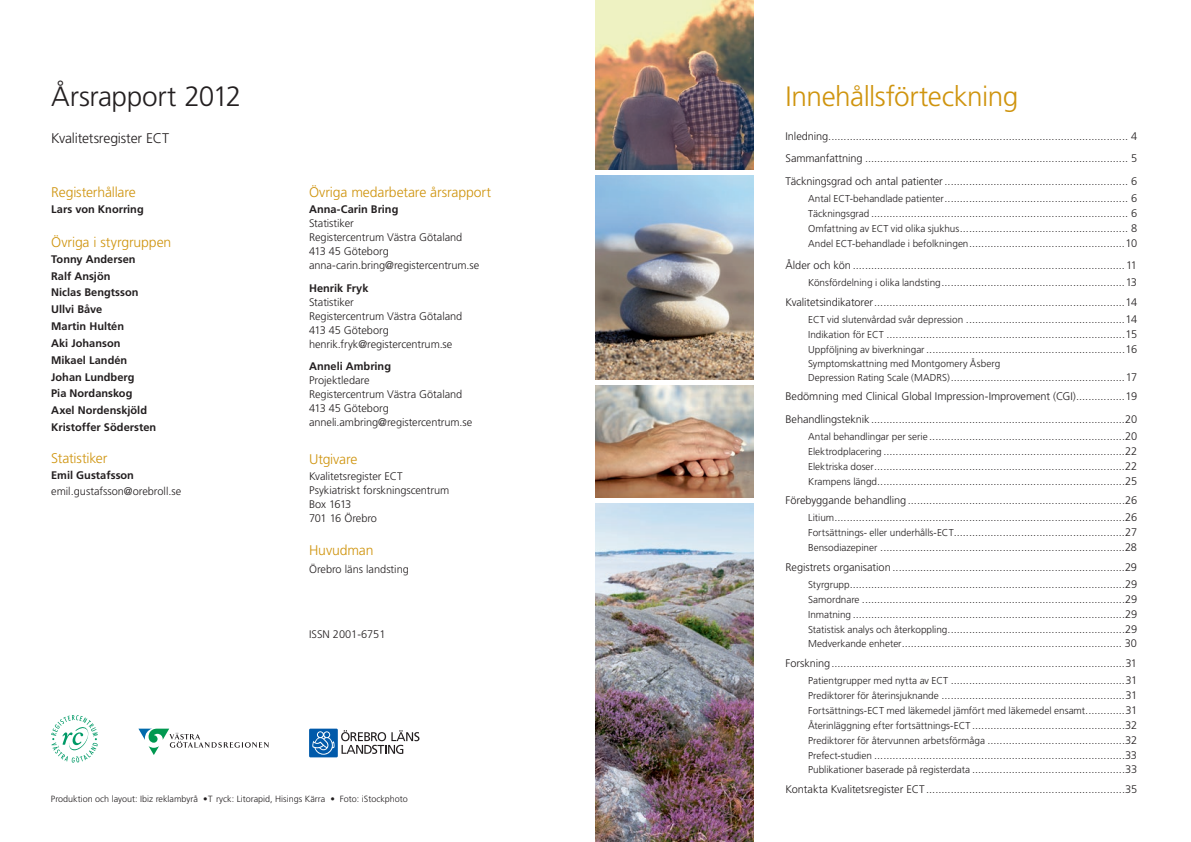
<style>
.page{position:relative;width:1191px;height:842px;background:#fff}
.page>*{position:absolute;margin:0;border:0;box-sizing:border-box;transform-origin:0 0}
.t1{font:300 28px "Frutiger LT Std";letter-spacing:-.02em;color:#cf940e}
.t2{font:300 28px "Frutiger LT Std";letter-spacing:-.015em;color:#231f20}
.t3{font:300 14px "Frutiger LT Std";letter-spacing:-.01em;color:#cf940e}
.t4{font:300 14px "Frutiger LT Std";letter-spacing:-.015em;color:#231f20}
.t5{font:300 11px/14.9px "Frutiger LT Std";letter-spacing:-.01em;color:#231f20;text-align:right}
.t6{font:700 11px/16.8px "Frutiger LT Std";color:#231f20}
.t7{font:300 10px "Frutiger LT Std";color:#231f20}
.t8{font:300 9px "Frutiger LT Std";color:#231f20}
.s1{font-size:10px}
.s2{font-size:11px}
</style>
<div class="page">
<svg style="left:51px;top:715px;width:47px;height:48px"></svg>
<svg style="left:138px;top:729px;width:131px;height:26px"></svg>
<svg style="left:309px;top:729px;width:110px;height:28px"></svg>
<img style="left:595px;top:0;width:159px;height:170px">
<img style="left:595px;top:385px;width:159px;height:113px">
<img style="left:595px;top:175px;width:159px;height:205px">
<img style="left:595px;top:503px;width:159px;height:339px">
<h1 class="t2" style="left:51px;top:81px;width:192px">Årsrapport 2012</h1>
<p class="t4" style="left:51px;top:130px;width:119px">Kvalitetsregister ECT</p>
<p class="t3" style="left:51px;top:185px;width:86px">Registerhållare</p>
<p class="t6" style="left:51px;top:201px;width:94px">Lars von Knorring</p>
<p class="t3" style="left:51px;top:234px;width:122px">Övriga i styrgruppen</p>
<p class="t6" style="left:51px;top:251px;width:107px">Tonny Andersen<br>Ralf Ansjön<br>Niclas Bengtsson<br>Ullvi Båve<br>Martin Hultén<br>Aki Johanson<br>Mikael Landén<br>Johan Lundberg<br>Pia Nordanskog<br>Axel Nordenskjöld<br>Kristoffer Södersten</p>
<p class="t3" style="left:51px;top:450px;width:58px">Statistiker</p>
<p class="t6" style="left:51px;top:467px;width:84px">Emil Gustafsson</p>
<p class="t5" style="left:51px;top:484px;width:132px">emil.gustafsson@orebroll.se</p>
<p class="t3" style="left:309px;top:185px;width:183px">Övriga medarbetare årsrapport</p>
<p class="t6" style="left:309px;top:201px;width:91px">Anna-Carin Bring</p>
<p class="t5" style="left:309px;top:217px;width:172px;line-height:14px;text-align:left">Statistiker<br>Registercentrum Västra Götaland<br>413 45 Göteborg anna-carin.bring@registercentrum.se</p>
<p class="t6" style="left:309px;top:280px;width:61px">Henrik Fryk</p>
<p class="t5" style="left:309px;top:295px;width:155px;line-height:14px;text-align:left">Statistiker<br>Registercentrum Västra Götaland<br>413 45 Göteborg henrik.fryk@registercentrum.se</p>
<p class="t6" style="left:309px;top:358px;width:84px">Anneli Ambring</p>
<p class="t5" style="left:309px;top:374px;width:165px;line-height:14px;text-align:left">Projektledare<br>Registercentrum Västra Götaland<br>413 45 Göteborg anneli.ambring@registercentrum.se</p>
<p class="t3" style="left:309px;top:451px;width:50px">Utgivare</p>
<p class="t5" style="left:309px;top:469px;width:142px;line-height:14px;text-align:left">Kvalitetsregister ECT<br>Psykiatriskt forskningscentrum<br>Box 1613<br>701 16 Örebro</p>
<p class="t3" style="left:309px;top:542px;width:66px">Huvudman</p>
<p class="t5" style="left:309px;top:562px;width:101px">Örebro läns landsting</p>
<p class="t5" style="left:309px;top:627px;width:78px">ISSN 2001-6751</p>
<p class="t8" style="left:51px;top:794px;width:358px">Produktion och layout: Ibiz reklambyrå • T ryck: Litorapid, Hisings Kärra • Foto: iStockphoto</p>
<h1 class="t1" style="left:785px;top:81px;width:234px">Innehållsförteckning</h1>
<p class="t5" style="left:785px;top:125px;width:353px;line-height:22.7px;text-align:justify">Inledning.................................................................................................. 4<br>Sammanfattning ...................................................................................... 5<br>Täckningsgrad och antal patienter ............................................................ 6</p>
<p class="t5" style="left:808px;top:191px;width:330px;text-align:justify"><span class="s1">Antal ECT-behandlade patienter</span> ............................................................ 6<br><span class="s1">Täckningsgrad</span> .................................................................................... 6<br><span class="s1">Omfattning av ECT vid olika sjukhus</span> ....................................................... 8<br><span class="s1">Andel ECT-behandlade i befolkningen</span> ...................................................10</p>
<p class="t5" style="left:785px;top:257px;width:353px;line-height:17px">Ålder och kön .........................................................................................11<br><span class="s1">Könsfördelning i olika landsting</span> ............................................................13</p>
<p class="t5" style="left:785px;top:294px;width:353px;line-height:17px">Kvalitetsindikatorer ..................................................................................14<br><span class="s1">ECT vid slutenvårdad svår depression</span> ....................................................14</p>
<p class="t5" style="left:808px;top:326px;width:330px;text-align:left"><span class="s1">Indikation för ECT</span> ..............................................................................15<br><span class="s1">Uppföljning av biverkningar</span> .................................................................16</p>
<p class="t7" style="left:808px;top:358px;width:194px">Symptomskattning med Montgomery Åsberg</p>
<p class="t5" style="left:785px;top:368px;width:353px;line-height:19.5px"><span class="s1">Depression Rating Scale (MADRS)</span> .........................................................17<br>Bedömning med Clinical Global Impression-Improvement (CGI) ................19</p>
<p class="t5" style="left:785px;top:411px;width:353px;line-height:17px">Behandlingsteknik ...................................................................................20<br><span class="s1">Antal behandlingar per serie</span> ................................................................20</p>
<p class="t5" style="left:808px;top:444px;width:330px;text-align:justify"><span class="s1">Elektrodplacering</span> ...............................................................................22<br><span class="s1">Elektriska doser</span> ..................................................................................22<br><span class="s1">Krampens längd</span> .................................................................................25</p>
<p class="t5" style="left:785px;top:492px;width:353px;line-height:17px">Förebyggande behandling .......................................................................26<br><span class="s1">Litium</span> ...............................................................................................26</p>
<p class="t5" style="left:808px;top:525px;width:330px;text-align:left"><span class="s1">Fortsättnings- eller underhålls-ECT</span> ........................................................27<br><span class="s1">Bensodiazepiner</span> ................................................................................28</p>
<p class="t5" style="left:785px;top:559px;width:353px;line-height:17px">Registrets organisation ............................................................................29<br><span class="s1">Styrgrupp</span>..........................................................................................29</p>
<p class="t5" style="left:808px;top:592px;width:330px;text-align:justify"><span class="s1">Samordnare</span> ......................................................................................29<br><span class="s1">Inmatning</span> .........................................................................................29<br><span class="s1">Statistisk analys och återkoppling</span> ..........................................................29<br><span class="s1">Medverkande enheter</span> ........................................................................ 30</p>
<p class="t5" style="left:785px;top:655px;width:353px;line-height:17px">Forskning ................................................................................................31<br><span class="s1">Patientgrupper med nytta av ECT</span> .........................................................31</p>
<p class="t5" style="left:808px;top:688px;width:330px"><span class="s1">Prediktorer för återinsjuknande</span> ............................................................31</p>
<p class="t7" style="left:808px;top:705px;width:330px">Fortsättnings-ECT med läkemedel jämfört med läkemedel ensamt<span class="s2">.............31</span></p>
<p class="t5" style="left:808px;top:718px;width:330px;text-align:justify"><span class="s1">Återinläggning efter fortsättnings-ECT</span> ..................................................32<br><span class="s1">Prediktorer för återvunnen arbetsförmåga</span> .............................................32<br><span class="s1">Prefect-studien</span> ..................................................................................33<br><span class="s1">Publikationer baserade på registerdata</span> ..................................................33</p>
<p class="t5" style="left:785px;top:782px;width:353px">Kontakta Kvalitetsregister ECT .................................................................35</p>
</div>
